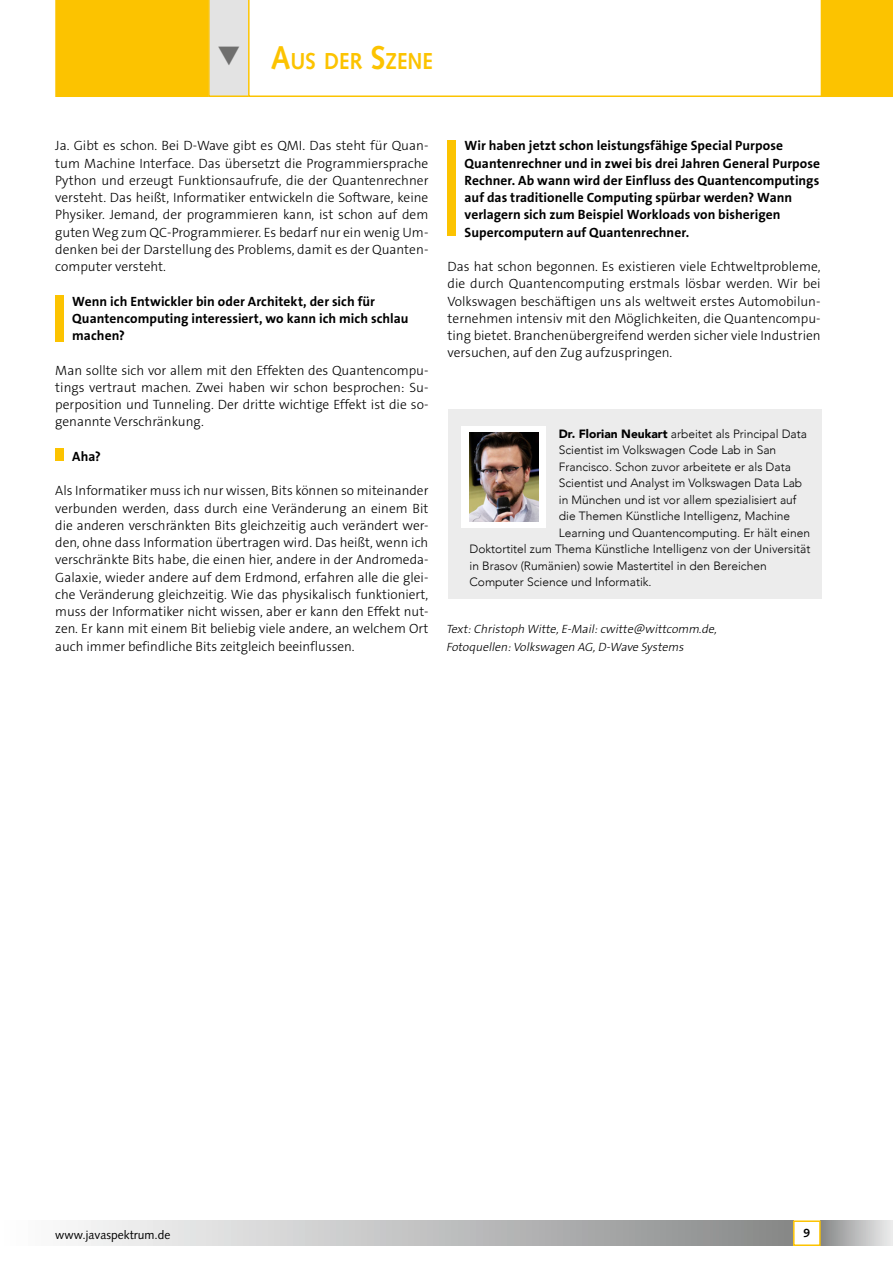
<style>
.page{position:relative;width:893px;height:1263px;background:#fff}
.page>*{position:absolute;margin:0;border:0;box-sizing:border-box;transform-origin:0 0}
.t1{font:700 23.1px "Syntax";color:#fcc300;scale:.9 1}
.t2{font:300 13.5px/17.2px "The Sans Os F";color:#000;text-align:justify}
.t3{font:700 13.5px/17.2px "The Sans Os F";letter-spacing:.005em;color:#000}
.t4{font:300 12px "Avenir";color:#000}
.t5{font:italic 300 12px/17.2px "The Sans Os F";color:#000}
.t6{font:12px "Syntax";color:#000}
.t7{font:700 12px "Syntax";color:#000}
.s1{font-size:33px}
.s2{font-weight:900}
</style>
<div class="page">
<div style="left:0;top:1220px;width:793px;height:26px;background:linear-gradient(to right,#fff,#888a8a)"></div>
<div style="left:821px;top:1220px;width:72px;height:26px;background:linear-gradient(to right,#888989,#ededed)"></div>
<div style="left:793px;top:1220px;width:28px;height:26px;border:2px solid #fcc300"></div>
<svg style="left:0;top:1220px;width:1px;height:26px"></svg>
<svg style="left:250px;top:0;width:571px;height:97px"></svg>
<div style="left:821px;top:0;width:72px;height:97px;background:#fcc300"></div>
<div style="left:448px;top:140px;width:8px;height:96px;background:#fcc300"></div>
<div style="left:55px;top:295px;width:9px;height:46px;background:#fcc300"></div>
<div style="left:55px;top:448px;width:9px;height:13px;background:#fcc300"></div>
<div style="left:448px;top:409px;width:373px;height:190px;background:#ececec"></div>
<div style="left:462px;top:426px;width:84px;height:102px;background:#fff"></div>
<img style="left:470px;top:432px;width:68px;height:89px">
<svg style="left:55px;top:0;width:195px;height:97px;background:#f7c92d"></svg>
<h1 class="t1" style="left:271px;top:48px;width:182px"><span class="s1">A</span>US DER <span class="s1">S</span>ZENE</h1>
<p class="t2" style="left:55px;top:137px;width:375px">Ja. Gibt es schon. Bei D-Wave gibt es QMI. Das steht für Quan&shy;tum Machine Interface. Das übersetzt die Programmiersprache Python und erzeugt Funktionsaufrufe, die der Quantenrechner versteht. Das heißt, Informatiker entwickeln die Software, keine Physiker. Jemand, der programmieren kann, ist schon auf dem guten Weg zum QC-Programmierer. Es bedarf nur ein wenig Um&shy;denken bei der Darstellung des Problems, damit es der Quanten&shy;computer versteht.</p>
<p class="t3" style="left:72px;top:292px;width:338px">Wenn ich Entwickler bin oder Architekt, der sich für<br>Quantencomputing interessiert, wo kann ich mich schlau machen?</p>
<p class="t2" style="left:55px;top:361px;width:375px">Man sollte sich vor allem mit den Effekten des Quantencompu&shy;tings vertraut machen. Zwei haben wir schon besprochen: Su&shy;perposition und Tunneling. Der dritte wichtige Effekt ist die so&shy;genannte Verschränkung.</p>
<p class="t3" style="left:72px;top:448px;width:30px">Aha?</p>
<p class="t2" style="left:55px;top:482px;width:375px">Als Informatiker muss ich nur wissen, Bits können so miteinander verbunden werden, dass durch eine Veränderung an einem Bit die anderen verschränkten Bits gleichzeitig auch verändert wer&shy;den, ohne dass Information übertragen wird. Das heißt, wenn ich verschränkte Bits habe, die einen hier, andere in der Andromeda-Galaxie, wieder andere auf dem Erdmond, erfahren alle die glei&shy;che Veränderung gleichzeitig. Wie das physikalisch funktioniert, muss der Informatiker nicht wissen, aber er kann den Effekt nut&shy;zen. Er kann mit einem Bit beliebig viele andere, an welchem Ort auch immer befindliche Bits zeitgleich beeinflussen.</p>
<p class="t3" style="left:465px;top:137px;width:357px">Wir haben jetzt schon leistungsfähige Special Purpose Quantenrechner und in zwei bis drei Jahren General Purpose Rechner. Ab wann wird der Einfluss des Quantencomputings auf das traditionelle Computing spürbar werden? Wann verlagern sich zum Beispiel Workloads von bisherigen Supercomputern auf Quantenrechner.</p>
<p class="t2" style="left:448px;top:258px;width:375px">Das hat schon begonnen. Es existieren viele Echtweltprobleme, die durch Quantencomputing erstmals lösbar werden. Wir bei Volkswagen beschäftigen uns als weltweit erstes Automobilun&shy;ternehmen intensiv mit den Möglichkeiten, die Quantencompu&shy;ting bietet. Branchenübergreifend werden sicher viele Industrien versuchen, auf den Zug aufzuspringen.</p>
<p class="t4" style="left:559px;top:427px;width:250px"><span class="s2">Dr. Florian Neukart</span> arbeitet als Principal Data</p>
<p class="t4" style="left:559px;top:443px;width:219px">Scientist im Volkswagen Code Lab in San</p>
<p class="t4" style="left:559px;top:460px;width:234px">Francisco. Schon zuvor arbeitete er als Data</p>
<p class="t4" style="left:559px;top:476px;width:245px">Scientist und Analyst im Volkswagen Data Lab</p>
<p class="t4" style="left:559px;top:493px;width:239px">in München und ist vor allem spezialisiert auf</p>
<p class="t4" style="left:559px;top:509px;width:233px">die Themen Künstliche Intelligenz, Machine</p>
<p class="t4" style="left:559px;top:526px;width:253px">Learning und Quantencomputing. Er hält einen</p>
<p class="t4" style="left:469px;top:542px;width:343px">Doktortitel zum Thema Künstliche Intelligenz von der Universität</p>
<p class="t4" style="left:469px;top:559px;width:299px">in Brasov (Rumänien) sowie Mastertitel in den Bereichen</p>
<p class="t4" style="left:469px;top:575px;width:184px">Computer Science und Informatik.</p>
<p class="t5" style="left:446px;top:621px;width:275px">Text:Christoph Witte,E-Mail:cwitte@wittcomm.de,<br>Fotoquellen:Volkswagen AG,D-Wave Systems</p>
<p class="t6" style="left:55px;top:1227px;width:117px">www.javaspektrum.de</p>
<p class="t7" style="left:803px;top:1226px;width:8px">9</p>
</div>
